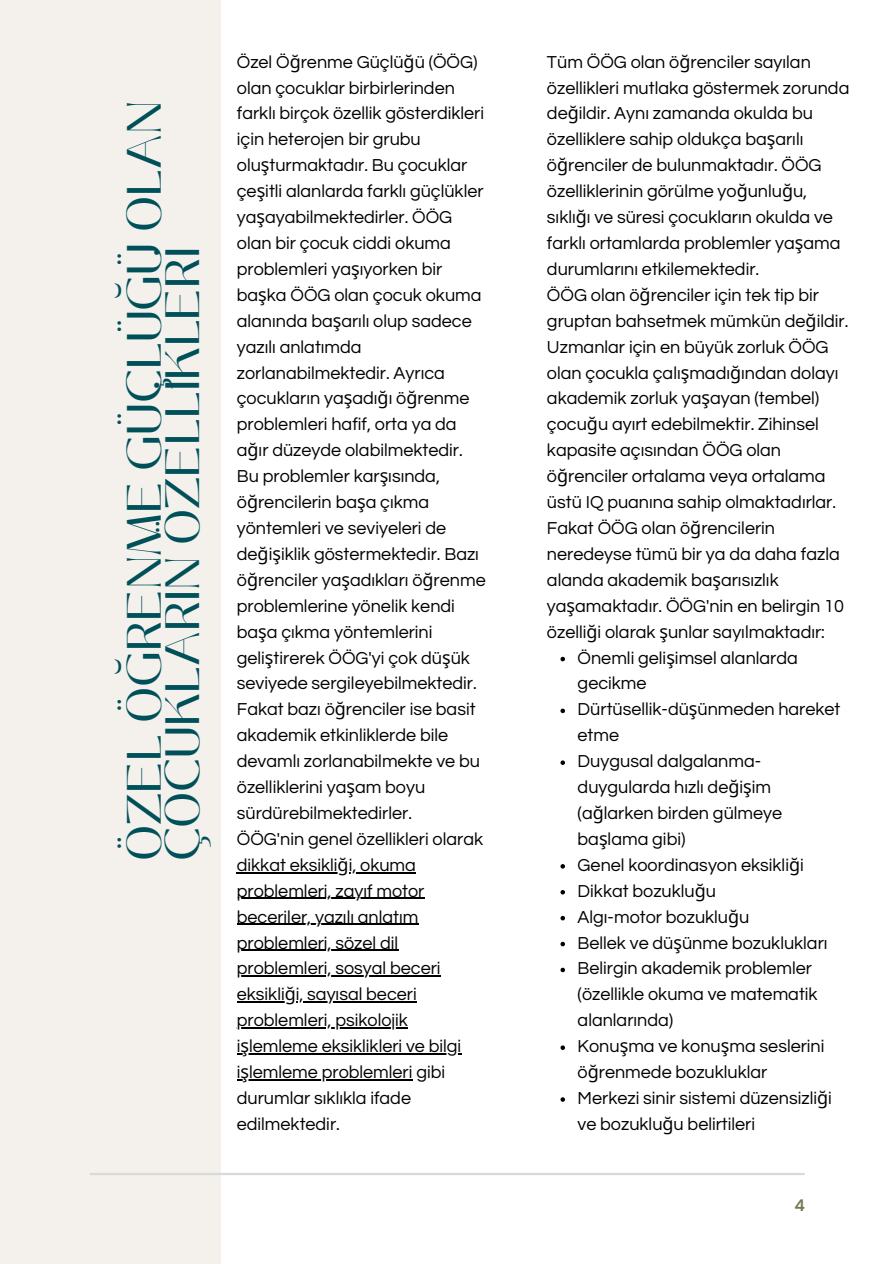
<style>
.page{position:relative;width:894px;height:1264px;background:#fff}
.page>*{position:absolute;margin:0;border:0;box-sizing:border-box;transform-origin:0 0}
.t1{font:48px/38.2px "Black Mango";color:#005059}
.t2{font:18px/26px "Questrial";color:#000}
.t3{font:700 16.5px "DM Sans";color:#777854}
.s1{font-family:"Noto Sans"}
</style>
<div class="page">
<div style="left:0;top:0;width:220px;height:1263px;background:#f4f0ec"></div>
<hr style="left:237px;top:872px;width:179px;height:1px;background:#000">
<hr style="left:237px;top:897px;width:187px;height:2px;background:#000">
<hr style="left:237px;top:923px;width:181px;height:1px;background:#000">
<hr style="left:237px;top:949px;width:161px;height:1px;background:#000">
<hr style="left:237px;top:975px;width:203px;height:1px;background:#000">
<hr style="left:237px;top:1001px;width:179px;height:1px;background:#000">
<hr style="left:237px;top:1027px;width:171px;height:1px;background:#000">
<hr style="left:237px;top:1053px;width:224px;height:1px;background:#000">
<hr style="left:237px;top:1079px;width:175px;height:1px;background:#000">
<svg style="left:560px;top:656px;width:5px;height:5px"></svg>
<svg style="left:560px;top:708px;width:5px;height:5px"></svg>
<svg style="left:560px;top:760px;width:5px;height:5px"></svg>
<svg style="left:560px;top:864px;width:5px;height:4px"></svg>
<svg style="left:560px;top:890px;width:5px;height:4px"></svg>
<svg style="left:560px;top:915px;width:5px;height:5px"></svg>
<svg style="left:560px;top:941px;width:5px;height:5px"></svg>
<svg style="left:560px;top:967px;width:5px;height:5px"></svg>
<svg style="left:560px;top:1045px;width:5px;height:4px"></svg>
<svg style="left:560px;top:1097px;width:5px;height:4px"></svg>
<hr style="left:90px;top:1172px;width:713px;height:3px;background:#d9d9d9">
<p class="t1" style="left:125px;top:861px;width:762px;rotate:-90deg">ÖZEL ÖĞRENME GÜÇLÜĞÜ OLAN<br>ÇOCUKLARIN ÖZELLİKLERİ</p>
<p class="t2" style="left:237px;top:49px;width:250px">Özel Ö<span class="s1">ğ</span>renme Güçlü<span class="s1">ğ</span>ü (ÖÖG) olan çocuklar birbirlerinden farklı birçok özellik gösterdikleri için heterojen bir grubu olu<span class="s1">ş</span>turmaktadır. Bu çocuklar çe<span class="s1">ş</span>itli alanlarda farklı güçlükler ya<span class="s1">ş</span>ayabilmektedirler. ÖÖG olan bir çocuk ciddi okuma problemleri ya<span class="s1">ş</span>ıyorken bir ba<span class="s1">ş</span>ka ÖÖG olan çocuk okuma alanında ba<span class="s1">ş</span>arılı olup sadece yazılı anlatımda zorlanabilmektedir. Ayrıca çocukların ya<span class="s1">ş</span>adı<span class="s1">ğ</span>ı ö<span class="s1">ğ</span>renme problemleri hafif, orta ya da a<span class="s1">ğ</span>ır düzeyde olabilmektedir.<br>Bu problemler kar<span class="s1">ş</span>ısında, ö<span class="s1">ğ</span>rencilerin ba<span class="s1">ş</span>a çıkma yöntemleri ve seviyeleri de de<span class="s1">ğ</span>i<span class="s1">ş</span>iklik göstermektedir. Bazı ö<span class="s1">ğ</span>renciler ya<span class="s1">ş</span>adıkları ö<span class="s1">ğ</span>renme problemlerine yönelik kendi ba<span class="s1">ş</span>a çıkma yöntemlerini geli<span class="s1">ş</span>tirerek ÖÖG'yi çok dü<span class="s1">ş</span>ük seviyede sergileyebilmektedir.<br>Fakat bazı ö<span class="s1">ğ</span>renciler ise basit akademik etkinliklerde bile devamlı zorlanabilmekte ve bu özelliklerini ya<span class="s1">ş</span>am boyu sürdürebilmektedirler.</p>
<p class="t2" style="left:237px;top:826px;width:248px">ÖÖG'nin genel özellikleri olarak dikkat eksikli<span class="s1">ğ</span>i, okuma problemleri, zayıf motor beceriler, yazılı anlatım problemleri, sözel dil problemleri, sosyal beceri eksikli<span class="s1">ğ</span>i, sayısal beceri problemleri, psikolojik i<span class="s1">ş</span>lemleme eksiklikleri ve bilgi i<span class="s1">ş</span>lemleme problemleri gibi durumlar sıklıkla ifade edilmektedir.</p>
<p class="t2" style="left:547px;top:49px;width:304px">Tüm ÖÖG olan ö<span class="s1">ğ</span>renciler sayılan özellikleri mutlaka göstermek zorunda de<span class="s1">ğ</span>ildir. Aynı zamanda okulda bu özelliklere sahip oldukça ba<span class="s1">ş</span>arılı ö<span class="s1">ğ</span>renciler de bulunmaktadır. ÖÖG özelliklerinin görülme yo<span class="s1">ğ</span>unlu<span class="s1">ğ</span>u, sıklı<span class="s1">ğ</span>ı ve süresi çocukların okulda ve farklı ortamlarda problemler ya<span class="s1">ş</span>ama durumlarını etkilemektedir.</p>
<p class="t2" style="left:547px;top:282px;width:303px">ÖÖG olan ö<span class="s1">ğ</span>renciler için tek tip bir gruptan bahsetmek mümkün de<span class="s1">ğ</span>ildir.<br>Uzmanlar için en büyük zorluk ÖÖG olan çocukla çalı<span class="s1">ş</span>madı<span class="s1">ğ</span>ından dolayı akademik zorluk ya<span class="s1">ş</span>ayan (tembel) çocu<span class="s1">ğ</span>u ayırt edebilmektir. Zihinsel kapasite açısından ÖÖG olan ö<span class="s1">ğ</span>renciler ortalama veya ortalama üstü IQ puanına sahip olmaktadırlar.<br>Fakat ÖÖG olan ö<span class="s1">ğ</span>rencilerin neredeyse tümü bir ya da daha fazla alanda akademik ba<span class="s1">ş</span>arısızlık ya<span class="s1">ş</span>amaktadır. ÖÖG'nin en belirgin 10 özelli<span class="s1">ğ</span>i olarak <span class="s1">ş</span>unlar sayılmaktadır:</p>
<p class="t2" style="left:577px;top:645px;width:222px">Önemli geli<span class="s1">ş</span>imsel alanlarda gecikme</p>
<p class="t2" style="left:577px;top:697px;width:264px">Dürtüsellik-dü<span class="s1">ş</span>ünmeden hareket etme</p>
<p class="t2" style="left:577px;top:748px;width:206px">Duygusal dalgalanma&shy;duygularda hızlı de<span class="s1">ğ</span>i<span class="s1">ş</span>im (a<span class="s1">ğ</span>larken birden gülmeye ba<span class="s1">ş</span>lama gibi)</p>
<p class="t2" style="left:577px;top:852px;width:227px">Genel koordinasyon eksikli<span class="s1">ğ</span>i</p>
<p class="t2" style="left:577px;top:878px;width:140px">Dikkat bozuklu<span class="s1">ğ</span>u</p>
<p class="t2" style="left:577px;top:904px;width:173px">Algı-motor bozuklu<span class="s1">ğ</span>u</p>
<p class="t2" style="left:577px;top:930px;width:251px">Bellek ve dü<span class="s1">ş</span>ünme bozuklukları</p>
<p class="t2" style="left:577px;top:956px;width:241px">Belirgin akademik problemler (özellikle okuma ve matematik alanlarında)</p>
<p class="t2" style="left:577px;top:1033px;width:248px">Konu<span class="s1">ş</span>ma ve konu<span class="s1">ş</span>ma seslerini ö<span class="s1">ğ</span>renmede bozukluklar</p>
<p class="t2" style="left:577px;top:1085px;width:256px">Merkezi sinir sistemi düzensizli<span class="s1">ğ</span>i ve bozuklu<span class="s1">ğ</span>u belirtileri</p>
<p class="t3" style="left:794px;top:1194px;width:12px">4</p>
</div>
